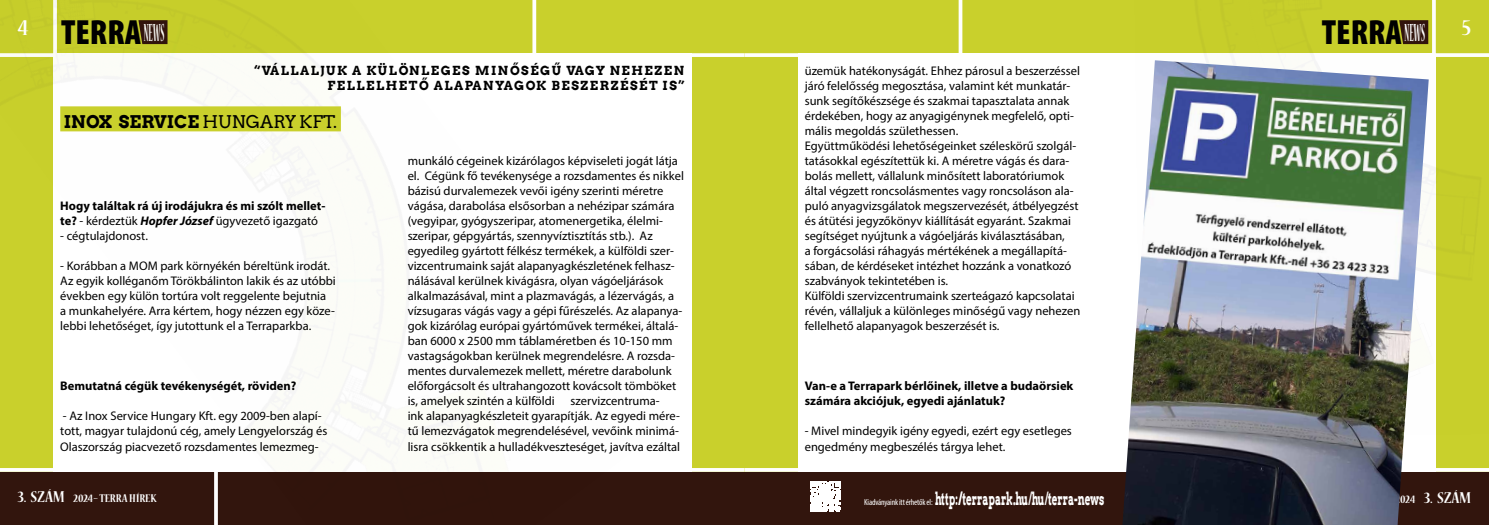
<style>
.page{position:relative;width:1489px;height:525px;background:#fff}
.page>*{position:absolute;margin:0;border:0;box-sizing:border-box;transform-origin:0 0}
.t1{font:900 condensed 35.12px "Myriad Pro";color:#000}
.t2{font:700 condensed 25px "Nueva Std";color:#fff}
.t3{font:700 17.5px "Arvo";letter-spacing:-.005em;color:#fff;scale:.56 1}
.t4{font:700 17.5px "Arvo";color:#000}
.t5{font:12.5px/15px "Myriad Pro";color:#000}
.t6{font:700 12.5px/15px "Myriad Pro";color:#000}
.t7{font:700 12.5px/15px "Arvo";letter-spacing:.12em;color:#000;text-align:right}
.t8{font:700 condensed 12.5px "Nueva Std";color:#fff}
.s1{font-weight:400}
.s2{font-family:"Nueva Std";font-weight:700;font-size:27.62px;color:#fff}
.s3{font-style:italic}
.s4{font-family:"Myriad Pro";font-weight:400;font-stretch:condensed;font-size:8.75px}
.s5{font-size:17.5px}
</style>
<div class="page">
<div style="left:0;top:0;width:744px;height:53px;background:#c9d02c"></div>
<div style="left:744px;top:0;width:744px;height:53px;background:#c9d02c"></div>
<div style="left:0;top:471px;width:744px;height:53px;background:#32150d"></div>
<div style="left:744px;top:471px;width:744px;height:53px;background:#32150d"></div>
<div style="left:744px;top:53px;width:53px;height:418px;background:#c9d02c"></div>
<div style="left:691px;top:53px;width:53px;height:418px;background:#c9d02c"></div>
<div style="left:1435px;top:53px;width:53px;height:418px;background:#c9d02c"></div>
<svg style="left:691px;top:53px;width:53px;height:4px"></svg>
<hr style="left:744px;top:53px;width:744px;height:4px;background:#fff">
<hr style="left:0;top:468px;width:744px;height:3px;background:#fff">
<hr style="left:744px;top:468px;width:744px;height:3px;background:#fff">
<svg style="left:958px;top:0;width:4px;height:53px"></svg>
<img style="left:1399px;top:0;width:89px;height:438px">
<img style="left:0;top:0;width:666px;height:524px">
<div style="left:60px;top:106px;width:281px;height:25px;background:#c9d02c"></div>
<svg style="left:810px;top:481px;width:30px;height:30px"></svg>
<img style="left:1122px;top:60px;width:306px;height:464px">
<h2 class="t2" style="left:18px;top:16px;width:12px">4</h2>
<h2 class="t2" style="left:1461px;top:16px;width:11px">5</h2>
<p class="t7" style="left:255px;top:63px;width:431px">“VÁLLALJUK A KÜLÖNLEGES MINŐSÉGŰ VAGY NEHEZEN<br>FELLELHETŐ ALAPANYAGOK BESZERZÉSÉT IS”</p>
<h3 class="t4" style="left:64px;top:110px;width:275px">INOX SERVICE <span class="s1">HUNGARY KFT.</span></h3>
<h1 class="t1" style="left:61px;top:13px;width:105px">TERRA<span class="s2">NEWS</span></h1>
<h1 class="t1" style="left:1321px;top:13px;width:105px">TERRA<span class="s2">NEWS</span></h1>
<p class="t5" style="left:804px;top:63px;width:277px">üzemük hatékonyságát. Ehhez párosul a beszerzéssel járó felelősség megosztása, valamint két munkatár&shy;sunk segítőkészsége és szakmai tapasztalata annak érdekében, hogy az anyagigénynek megfelelő, opti&shy;mális megoldás születhessen.<br>Együttműködési lehetőségeinket széleskörű szolgál&shy;tatásokkal egészítettük ki. A méretre vágás és dara&shy;bolás mellett, vállalunk minősített laboratóriumok által végzett roncsolásmentes vagy roncsoláson ala&shy;puló anyagvizsgálatok megszervezését, átbélyegzést és átütési jegyzőkönyv kiállítását egyaránt. Szakmai segítséget nyújtunk a vágóeljárás kiválasztásában,<br>a forgácsolási ráhagyás mértékének a megállapítá&shy;sában, de kérdéseket intézhet hozzánk a vonatkozó szabványok tekintetében is.<br>Külföldi szervizcentrumaink szerteágazó kapcsolatai révén, vállaljuk a különleges minőségű vagy nehezen fellelhető alapanyagok beszerzését is.</p>
<p class="t5" style="left:407px;top:153px;width:278px">munkáló cégeinek kizárólagos képviseleti jogát látja el. Cégünk fő tevékenysége a rozsdamentes és nikkel bázisú durvalemezek vevői igény szerinti méretre vágása, darabolása elsősorban a nehézipar számára (vegyipar, gyógyszeripar, atomenergetika, élelmi&shy;szeripar, gépgyártás, szennyvíztisztítás stb.). Az egyedileg gyártott félkész termékek, a külföldi szer&shy;vizcentrumaink saját alapanyagkészletének felhasz&shy;nálásával kerülnek kivágásra, olyan vágóeljárások alkalmazásával, mint a plazmavágás, a lézervágás, a vízsugaras vágás vagy a gépi fűrészelés. Az alapanya&shy;gok kizárólag európai gyártóművek termékei, általá&shy;ban 6000 x 2500 mm táblaméretben és 10-150 mm vastagságokban kerülnek megrendelésre. A rozsda&shy;mentes durvalemezek mellett, méretre darabolunk előforgácsolt és ultrahangozott kovácsolt tömböket is, amelyek szintén a külföldi</p>
<p class="t6" style="left:60px;top:198px;width:267px">Hogy találtak rá új irodájukra és mi szólt mellet&shy;te? <span class="s1">- kérdeztük</span> <span class="s3">Hopfer József</span> <span class="s1">ügyvezető igazgató</span></p>
<p class="t5" style="left:60px;top:228px;width:89px">- cégtulajdonost.</p>
<p class="t5" style="left:60px;top:258px;width:277px">- Korábban a MOM park környékén béreltünk irodát.<br>Az egyik kolléganőm Törökbálinton lakik és az utóbbi években egy külön tortúra volt reggelente bejutnia<br>a munkahelyére. Arra kértem, hogy nézzen egy köze&shy;lebbi lehetőséget, így jutottunk el a Terraparkba.</p>
<p class="t6" style="left:60px;top:378px;width:238px">Bemutatná cégük tevékenységét, röviden?</p>
<p class="t5" style="left:60px;top:408px;width:268px">- Az Inox Service Hungary Kft. egy 2009-ben alapí&shy;tott, magyar tulajdonú cég, amely Lengyelország és<br>Olaszország piacvezető rozsdamentes lemezmeg-</p>
<p class="t6" style="left:804px;top:378px;width:270px">Van-e a Terrapark bérlőinek, illetve a budaörsiek számára akciójuk, egyedi ajánlatuk?</p>
<p class="t5" style="left:804px;top:423px;width:269px">- Mivel mindegyik igény egyedi, ezért egy esetleges engedmény megbeszélés tárgya lehet.</p>
<h3 class="t3" style="left:864px;top:487px;width:430px"><span class="s4">Kiadványaink itt érhetők el:</span> http:/terrapark.hu/hu/terra-news</h3>
<p class="t5" style="left:407px;top:393px;width:274px;text-indent:163px">szervizcentruma-<br>ink alapanyagkészleteit gyarapítják. Az egyedi mére&shy;tű lemezvágatok megrendelésével, vevőink minimá&shy;lisra csökkentik a hulladékveszteséget, javítva ezáltal</p>
<p class="t8" style="left:18px;top:492px;width:140px"><span class="s5">3. SZÁM</span> 2024– TERRA HÍREK</p>
</div>
